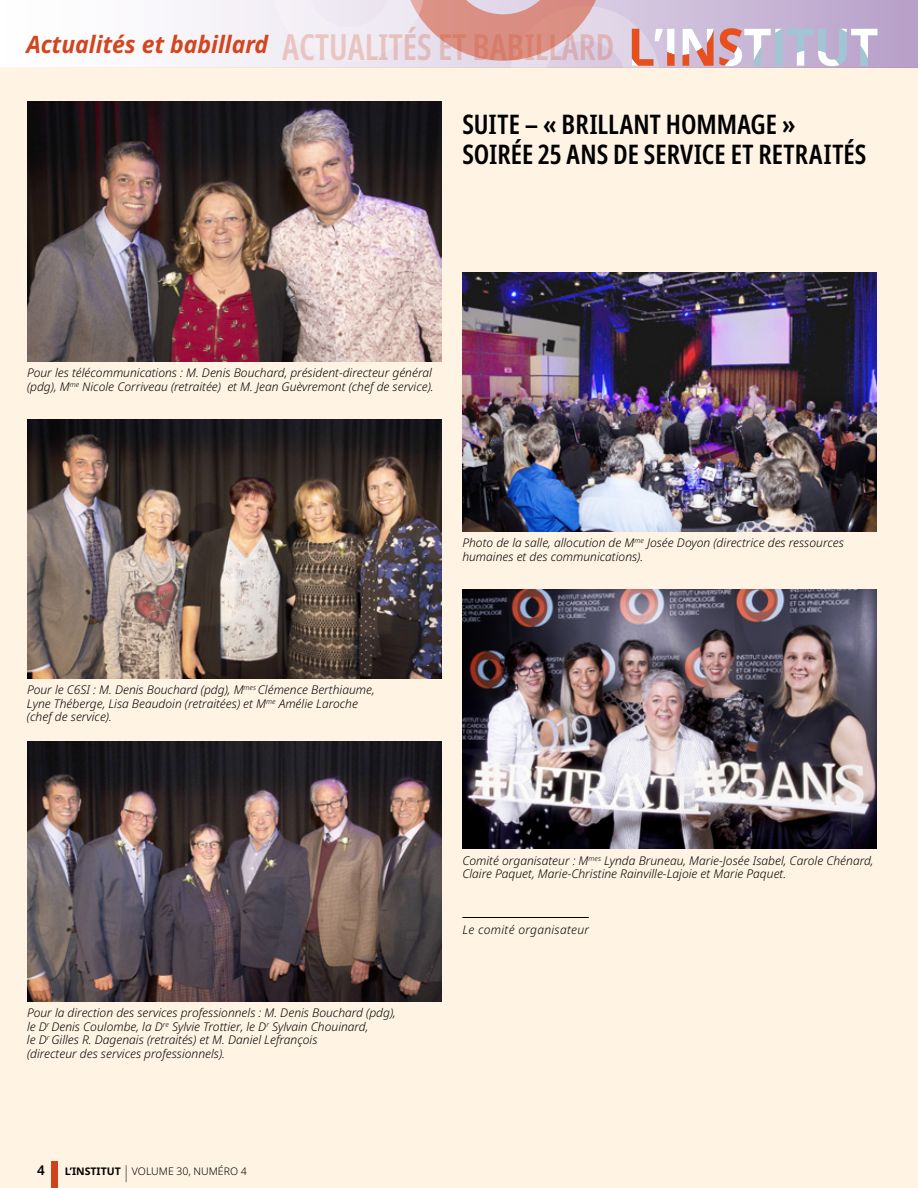
<style>
.page{position:relative;width:918px;height:1188px;background:#fff}
.page>*{position:absolute;margin:0;border:0;box-sizing:border-box;transform-origin:0 0}
.t1{font:600 extra-condensed 27px/30px "Noto Sans";letter-spacing:.005em;color:#000}
.t2{font:italic 700 24px "Noto Sans";color:#d2451e;scale:.96 1}
.t3{font:600 13.5px "Noto Sans";color:#000}
.t4{font:italic 300 12px/13.5px "Noto Sans";color:#000}
.t5{font:italic 300 12px "Noto Sans";letter-spacing:.025em;color:#000}
.t6{font:300 10.5px "Noto Sans";color:#000}
.s1{font-weight:600;font-style:normal;font-stretch:extra-condensed;font-size:36px}
.s2{font-weight:700}
.s3{font-size:16.8px}
</style>
<div class="page">
<svg style="left:192px;top:0;width:726px;height:67px"></svg>
<svg style="left:273px;top:0;width:604px;height:67px;background:#dac1cd"></svg>
<div style="left:0;top:67px;width:918px;height:1121px;background:#fff4e4"></div>
<img style="left:27px;top:102px;width:414px;height:259px">
<img style="left:27px;top:419px;width:414px;height:259px">
<img style="left:27px;top:742px;width:414px;height:259px">
<img style="left:462px;top:272px;width:414px;height:259px">
<img style="left:462px;top:589px;width:414px;height:259px">
<hr style="left:462px;top:917px;width:127px;height:1px;background:#000">
<h2 class="t2" style="left:26px;top:27px;width:614px">Actualités et babillard <span class="s1">ACTUALITÉS ET BABILLARD</span></h2>
<h1 class="t1" style="left:462px;top:110px;width:406px">SUITE – « BRILLANT HOMMAGE »<br>SOIRÉE 25 ANS DE SERVICE ET RETRAITÉS</h1>
<p class="t4" style="left:27px;top:366px;width:408px">Pour les télécommunications : M. Denis Bouchard, président-directeur général (pdg), M<sup>me</sup> Nicole Corriveau (retraitée) et M. Jean Guèvremont (chef de service).</p>
<p class="t4" style="left:27px;top:683px;width:349px">Pour le C6SI : M. Denis Bouchard (pdg), M<sup>mes</sup> Clémence Berthiaume,<br>Lyne Théberge, Lisa Beaudoin (retraitées) et M<sup>me</sup> Amélie Laroche (chef de service).</p>
<p class="t4" style="left:27px;top:1006px;width:370px">Pour la direction des services professionnels : M. Denis Bouchard (pdg), le D<sup>r</sup> Denis Coulombe, la D<sup>re</sup> Sylvie Trottier, le D<sup>r</sup> Sylvain Chouinard,<br>le D<sup>r</sup> Gilles R. Dagenais (retraités) et M. Daniel Lefrançois<br>(directeur des services professionnels).</p>
<p class="t3" style="left:37px;top:1161px;width:9px">4</p>
<p class="t6" style="left:65px;top:1164px;width:184px"><span class="s2">L’INSTITUT</span> <span class="s3">|</span> VOLUME 30, NUMÉRO 4</p>
<p class="t4" style="left:462px;top:536px;width:383px">Photo de la salle, allocution de M<sup>me</sup> Josée Doyon (directrice des ressources humaines et des communications).</p>
<p class="t4" style="left:462px;top:854px;width:413px">Comité organisateur : M<sup>mes</sup> Lynda Bruneau, Marie-Josée Isabel, Carole Chénard,<br>Claire Paquet, Marie-Christine Rainville-Lajoie et Marie Paquet.</p>
<p class="t5" style="left:462px;top:921px;width:128px">Le comité organisateur</p>
</div>
